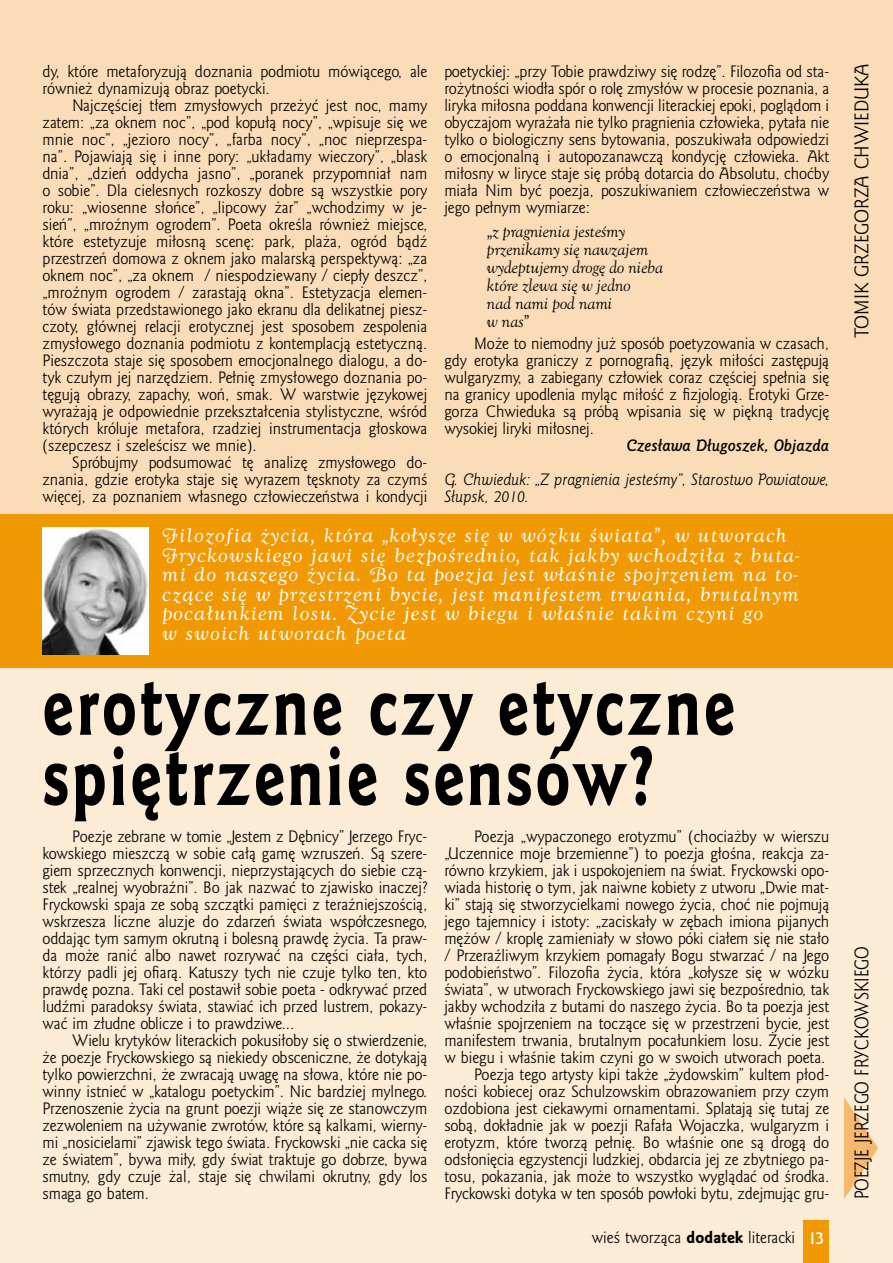
<style>
.page{position:relative;width:893px;height:1263px;background:#fcebd5}
.page>*{position:absolute;margin:0;border:0;box-sizing:border-box;transform-origin:0 0}
.t1{font:76.05px/70.2px "Goldy EFN Heavy";letter-spacing:.05em;color:#000;scale:.77 1}
.t2{font:18px/19.5px "Goldy Swash EFN";letter-spacing:.06em;color:#fff}
.t3{font:18px "Goldy EFN";color:#000;scale:.9 1}
.t4{font:18px "Goldy EFN";color:#000}
.t5{font:15px/17px "Goldy EFN";color:#000;text-align:justify}
.t6{font:italic 15px/18px "Goldy Olds EFN";color:#000}
.t7{font:italic 15px/17px "Goldy EFN";color:#000}
.t8{font:italic 700 15px "Goldy EFN";color:#000}
.s1{font-family:"Goldy EFN Heavy"}
.s2{font-weight:700;font-size:16.5px;color:#fff}
</style>
<div class="page">
<div style="left:0;top:0;width:893px;height:514px;background:#fbdcb8"></div>
<div style="left:0;top:514px;width:893px;height:154px;background:#f19904"></div>
<img style="left:43px;top:527px;width:106px;height:128px">
<svg style="left:844px;top:1097px;width:34px;height:102px"></svg>
<div style="left:804px;top:1220px;width:25px;height:43px;background:#f19904"></div>
<p class="t5" style="left:43px;top:63px;width:386px;text-align:left">dy, które metaforyzują doznania podmiotu mówiącego, ale również dynamizują obraz poetycki.<br>N</p>
<p class="t5" style="left:43px;top:97px;width:387px;text-align:left;text-indent:41px">ajczęściej tłem zmysłowych przeżyć jest noc, mamy zatem: „za oknem noc”, „pod kopułą nocy”, „wpisuje się we mnie noc”, „jezioro nocy”, „farba nocy”, „noc nieprzespa&shy;na”. Pojawiają się i inne pory: „układamy wieczory”, „blask dnia”, „dzień oddycha jasno”, „poranek przypomniał nam o sobie”. Dla cielesnych rozkoszy dobre są wszystkie pory roku: „wiosenne słońce”, „lipcowy żar” „wchodzimy w je&shy;sień”, „mroźnym ogrodem”. Poeta określa również miejsce, które estetyzuje miłosną scenę: park, plaża, ogród bądź przestrzeń domowa z oknem jako malarską perspektywą: „za oknem noc”, „za oknem / niespodziewany / ciepły deszcz”, „mroźnym ogrodem / zarastają okna”. Estetyzacja elemen&shy;tów świata przedstawionego jako ekranu dla delikatnej piesz&shy;czoty, głównej relacji erotycznej jest sposobem zespolenia zmysłowego doznania podmiotu z kontemplacją estetyczną.<br>Pieszczota staje się sposobem emocjonalnego dialogu, a do&shy;tyk czułym jej narzędziem. Pełnię zmysłowego doznania po&shy;tęgują obrazy, zapachy, woń, smak. W warstwie językowej wyrażają je odpowiednie przekształcenia stylistyczne, wśród których króluje metafora, rzadziej instrumentacja głoskowa (szepczesz i szeleścisz we mnie).<br>S</p>
<p class="t5" style="left:43px;top:454px;width:386px;text-indent:37px">próbujmy podsumować tę analizę zmysłowego do&shy;znania, gdzie erotyka staje się wyrazem tęsknoty za czymś więcej, za poznaniem własnego człowieczeństwa i kondycji</p>
<p class="t5" style="left:444px;top:63px;width:386px">poetyckiej: „przy Tobie prawdziwy się rodzę”. Filozofia od sta&shy;rożytności wiodła spór o rolę zmysłów w procesie poznania, a liryka miłosna poddana konwencji literackiej epoki, poglądom i obyczajom wyrażała nie tylko pragnienia człowieka, pytała nie tylko o biologiczny sens bytowania, poszukiwała odpowiedzi o emocjonalną i autopozanawczą kondycję człowieka. Akt miłosny w liryce staje się próbą dotarcia do Absolutu, choćby miała N im być poezja, poszukiwaniem człowieczeństwa w jego pełnym wymiarze:</p>
<p class="t6" style="left:487px;top:221px;width:178px">„z pragnienia jesteśmy przenikamy się nawzajem wydeptujemy drogę do nieba które zlewa się w jedno<br>nad nami pod nami<br>w nas”</p>
<p class="t5" style="left:444px;top:335px;width:386px;text-indent:30px">Może to niemodny już sposób poetyzowania w czasach, gdy erotyka graniczy z pornografią, język miłości zastępują wulgaryzmy, a zabiegany człowiek coraz częściej spełnia się na granicy upodlenia myląc miłość z fizjologią. Erotyki Grze&shy;gorza Chwieduka są próbą wpisania się w piękną tradycję wysokiej liryki miłosnej.</p>
<p class="t8" style="left:627px;top:436px;width:204px">Czesława Długoszek, Objazda</p>
<p class="t7" style="left:444px;top:471px;width:386px">G. Chwieduk: „Z pragnienia jesteśmy”, Starostwo Powiatowe,<br>Słupsk, 2010.</p>
<p class="t2" style="left:162px;top:526px;width:639px">Filozofia życia, która „kołysze się w wózku świata”, w utworach Fryckowskiego jawi się bezpośrednio, tak jakby wchodziła z buta&shy;mi do naszego życia. Bo ta poezja jest właśnie spojrzeniem na to&shy;czące się w przestrzeni bycie, jest manifestem trwania, brutalnym pocałunkiem losu. Życie jest w biegu i właśnie takim czyni go<br>w swoich utworach poeta</p>
<h1 class="t1" style="left:43px;top:670px;width:901px">erotyczne czy etyczne spiętrzenie sensów?</h1>
<p class="t5" style="left:43px;top:828px;width:386px;text-align:left;text-indent:30px">Poezje zebrane w tomie „Jestem z Dębnicy” Jerzego Fryc&shy;kowskiego mieszczą w sobie całą gamę wzruszeń. Są szere&shy;giem sprzecznych konwencji, nieprzystających do siebie czą&shy;stek „realnej wyobraźni”. Bo jak nazwać to zjawisko inaczej?<br>Fryckowski spaja ze sobą szczątki pamięci z teraźniejszością, wskrzesza liczne aluzje do zdarzeń świata współczesnego, oddając tym samym okrutną i bolesną prawdę życia. Ta praw&shy;da może ranić albo nawet rozrywać na części ciała, tych, którzy padli jej ofiarą. Katuszy tych nie czuje tylko ten, kto prawdę pozna. Taki cel postawił sobie poeta - odkrywać przed ludźmi paradoksy świata, stawiać ich przed lustrem, pokazy&shy;wać im złudne oblicze i to prawdziwe...<br>W</p>
<p class="t5" style="left:43px;top:1033px;width:386px;text-indent:46px">ielu krytyków literackich pokusiłoby się o stwierdzenie, że poezje Fryckowskiego są niekiedy obsceniczne, że dotykają tylko powierzchni, że zwracają uwagę na słowa, które nie po&shy;winny istnieć w „katalogu poetyckim”. N ic bardziej mylnego.<br>Przenoszenie życia na grunt poezji wiąże się ze stanowczym zezwoleniem na używanie zwrotów, które są kalkami, wierny&shy;mi „nosicielami” zjawisk tego świata. Fryckowski „nie cacka się ze światem”, bywa miły, gdy świat traktuje go dobrze, bywa smutny, gdy czuje żal, staje się chwilami okrutny, gdy los smaga go batem.</p>
<p class="t5" style="left:444px;top:828px;width:386px;text-align:right">Poezja „wypaczonego erotyzmu” (chociażby w wierszu „Uczennice moje brzemienne”) to poezja głośna, reakcja za&shy;równo krzykiem, jak i uspokojeniem na świat. Fryckowski opo&shy;wiada historię o tym, jak naiwne kobiety z utworu „Dwie mat&shy;ki” stają się stworzycielkami nowego życia, choć nie pojmują jego tajemnicy i istoty: „zaciskały w zębach imiona pijanych mężów / kroplę zamieniały w słowo póki ciałem się nie stało / Przeraźliwym krzykiem pomagały Bogu stwarzać / na Jego podobieństwo”. Filozofia życia, która „kołysze się w wózku świata”, w utworach Fryckowskiego jawi się bezpośrednio, tak jakby wchodziła z butami do naszego życia. Bo ta poezja jest właśnie spojrzeniem na toczące się w przestrzeni bycie, jest manifestem trwania, brutalnym pocałunkiem losu. Życie jest w biegu i właśnie takim czyni go w swoich utworach poeta.<br>Poezja tego artysty kipi także „żydowskim” kultem płod&shy;ności kobiecej oraz Schulzowskim obrazowaniem przy czym ozdobiona jest ciekawymi ornamentami. Splatają się tutaj ze sobą, dokładnie jak w poezji Rafała Wojaczka, wulgaryzm i erotyzm, które tworzą pełnię. Bo właśnie one są drogą do odsłonięcia egzystencji ludzkiej, obdarcia jej ze zbytniego pa&shy;tosu, pokazania, jak może to wszystko wyglądać od środka.<br>Fryckowski dotyka w ten sposób powłoki bytu, zdejmując gru-</p>
<p class="t5" style="left:592px;top:1230px;width:233px">wieś tworząca <span class="s1">dodatek</span> literacki <span class="s2">13</span></p>
<p class="t4" style="left:851px;top:338px;width:275px;rotate:-90deg">tom ik grzegorza chwieduka</p>
<p class="t3" style="left:851px;top:1199px;width:283px;rotate:-90deg">poezje Jerzego Fryckowskiego</p>
</div>
